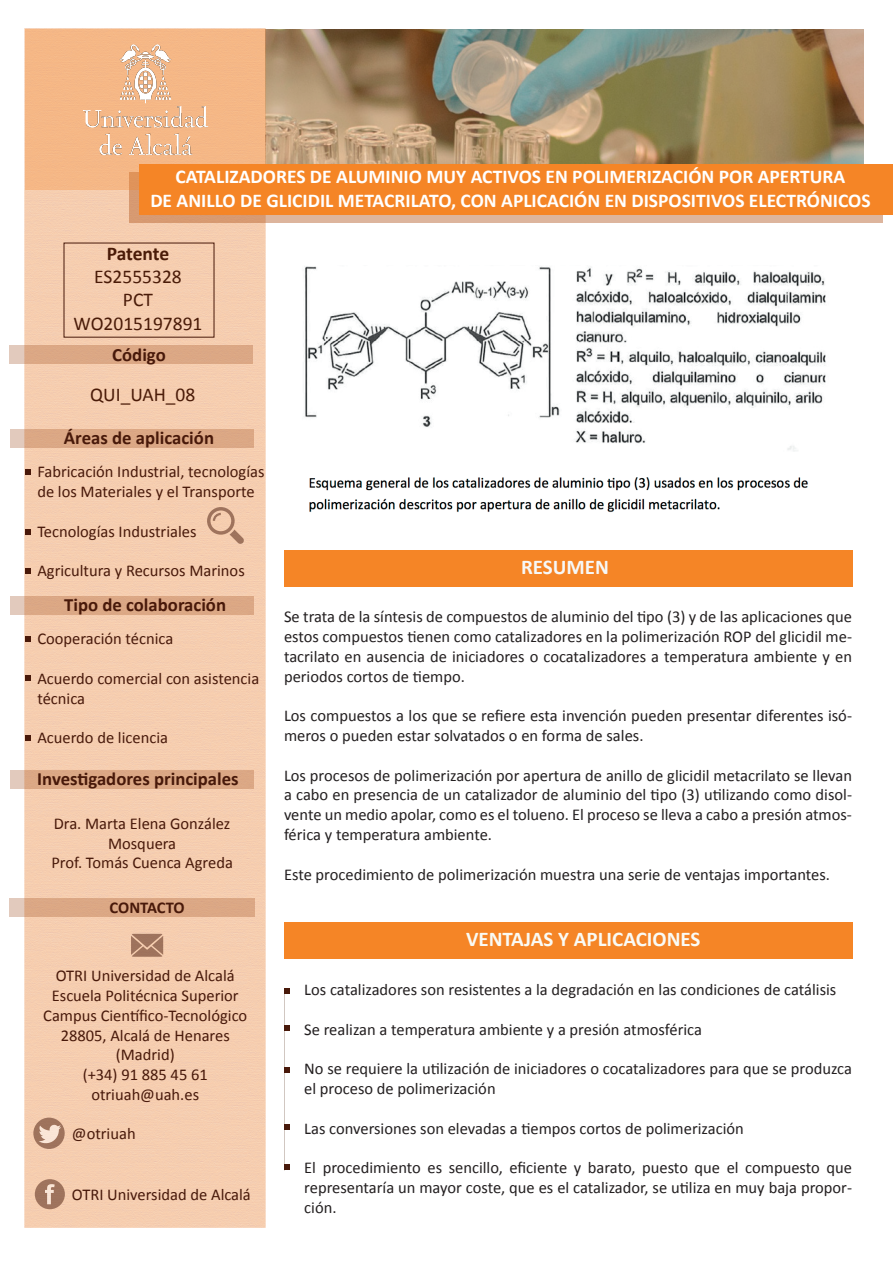
<style>
.page{position:relative;width:893px;height:1263px;background:#fff}
.page>*{position:absolute;margin:0;border:0;box-sizing:border-box;transform-origin:0 0}
.t1{font:700 21px "Calibri";color:#fafbf5}
.t2{font:700 21px "Calibri";color:#f7f8f7}
.t3{font:700 19.5px/23.4px "Calibri";color:#fff;text-align:center}
.t4{font:19.5px/23.4px "Calibri";color:#4a1b08;text-align:center}
.t5{font:700 19.5px "Calibri";letter-spacing:-.01em;color:#4a1b08}
.t6{font:700 18.75px "Calibri";color:#48190a}
.t7{font:16.5px/19.8px "Calibri";color:#231f20;text-align:justify}
.t8{font:16.5px/19.8px "Calibri";color:#48190a;text-align:center}
.t9{font:700 16.5px "Calibri";letter-spacing:-.005em;color:#48190a}
</style>
<div class="page">
<img style="left:10px;top:28px;width:310px;height:1200px">
<svg style="left:207px;top:507px;width:37px;height:37px"></svg>
<svg style="left:131px;top:934px;width:32px;height:23px"></svg>
<svg style="left:33px;top:1117px;width:32px;height:32px"></svg>
<svg style="left:39px;top:1124px;width:22px;height:19px"></svg>
<div style="left:35px;top:1179px;width:30px;height:30px;background:#9e735d;border-radius:50%"></div>
<svg style="left:45px;top:1184px;width:10px;height:20px"></svg>
<svg style="left:129px;top:189px;width:753px;height:33px;background:#deaa86"></svg>
<svg style="left:25px;top:29px;width:838px;height:160px;background:#ab916d"></svg>
<div style="left:139px;top:164px;width:754px;height:50px;background:#f58526"></div>
<div style="left:284px;top:923px;width:568px;height:36px;background:#f58526"></div>
<div style="left:284px;top:550px;width:568px;height:36px;background:#f58526"></div>
<img style="left:294px;top:226px;width:532px;height:322px">
<div style="left:9px;top:898px;width:245px;height:19px;background:#dca785"></div>
<div style="left:10px;top:770px;width:243px;height:19px;background:#dca785"></div>
<div style="left:11px;top:429px;width:243px;height:18px;background:#dca885"></div>
<div style="left:9px;top:345px;width:243px;height:19px;background:#dca785"></div>
<svg style="left:25px;top:470px;width:6px;height:5px"></svg>
<svg style="left:25px;top:636px;width:6px;height:5px"></svg>
<svg style="left:25px;top:675px;width:6px;height:6px"></svg>
<svg style="left:25px;top:568px;width:6px;height:6px"></svg>
<svg style="left:284px;top:988px;width:5px;height:6px"></svg>
<svg style="left:284px;top:1026px;width:5px;height:5px"></svg>
<svg style="left:284px;top:1067px;width:5px;height:6px"></svg>
<svg style="left:284px;top:1124px;width:5px;height:5px"></svg>
<svg style="left:25px;top:529px;width:6px;height:6px"></svg>
<svg style="left:25px;top:735px;width:6px;height:6px"></svg>
<svg style="left:284px;top:1164px;width:5px;height:6px"></svg>
<img style="left:72px;top:36px;width:146px;height:131px">
<div style="left:11px;top:596px;width:243px;height:19px;background:#dca885"></div>
<p class="t3" style="left:150px;top:165px;width:722px">CATALIZADORES DE ALUMINIO MUY ACTIVOS EN POLIMERIZACIÓN POR APERTURA<br>DE ANILLO DE GLICIDIL METACRILATO, CON APLICACIÓN EN DISPOSITIVOS ELECTRÓNICOS</p>
<p class="t5" style="left:107px;top:241px;width:64px">Patente</p>
<p class="t4" style="left:74px;top:265px;width:130px">ES2555328<br>PCT<br>WO2015197891</p>
<p class="t6" style="left:112px;top:343px;width:55px">Código</p>
<p class="t4" style="left:90px;top:383px;width:107px">QUI_UAH_08</p>
<p class="t6" style="left:64px;top:425px;width:152px">Áreas de aplicación</p>
<p class="t8" style="left:37px;top:462px;width:229px;text-align:left">Fabricación Industrial, tecnologías de los Materiales y el Transporte</p>
<p class="t8" style="left:37px;top:521px;width:161px">Tecnologías Industriales</p>
<p class="t8" style="left:37px;top:561px;width:209px">Agricultura y Recursos Marinos</p>
<p class="t6" style="left:64px;top:593px;width:164px">Tipo de colaboración</p>
<p class="t8" style="left:37px;top:629px;width:137px">Cooperación técnica</p>
<p class="t8" style="left:37px;top:669px;width:223px;text-align:left">Acuerdo comercial con asistencia técnica</p>
<p class="t8" style="left:37px;top:728px;width:132px">Acuerdo de licencia</p>
<p class="t6" style="left:37px;top:767px;width:203px">Investigadores principales</p>
<p class="t8" style="left:51px;top:813px;width:183px">Dra. Marta Elena González<br>Mosquera<br>Prof. Tomás Cuenca Agreda</p>
<p class="t9" style="left:110px;top:897px;width:77px">CONTACTO</p>
<p class="t8" style="left:43px;top:966px;width:205px">OTRI Universidad de Alcalá<br>Escuela Politécnica Superior<br>Campus Científico-Tecnológico<br>28805, Alcalá de Henares (Madrid)<br>(+34) 91 885 45 61 otriuah@uah.es</p>
<p class="t8" style="left:72px;top:1123px;width:65px">@otriuah</p>
<p class="t8" style="left:72px;top:1185px;width:180px">OTRI Universidad de Alcalá</p>
<p class="t2" style="left:521px;top:554px;width:89px">RESUMEN</p>
<p class="t7" style="left:284px;top:607px;width:570px">Se trata de la síntesis de compuestos de aluminio del tipo (3) y de las aplicaciones que estos compuestos tienen como catalizadores en la polimerización ROP del glicidil me&shy;tacrilato en ausencia de iniciadores o cocatalizadores a temperatura ambiente y en periodos cortos de tiempo.</p>
<p class="t7" style="left:284px;top:706px;width:569px">Los compuestos a los que se refiere esta invención pueden presentar diferentes isó&shy;meros o pueden estar solvatados o en forma de sales.</p>
<p class="t7" style="left:284px;top:765px;width:569px">Los procesos de polimerización por apertura de anillo de glicidil metacrilato se llevan a cabo en presencia de un catalizador de aluminio del tipo (3) utilizando como disol&shy;vente un medio apolar, como es el tolueno. El proceso se lleva a cabo a presión atmos&shy;férica y temperatura ambiente.</p>
<p class="t7" style="left:284px;top:864px;width:548px">Este procedimiento de polimerización muestra una serie de ventajas importantes.</p>
<p class="t1" style="left:466px;top:926px;width:236px">VENTAJAS Y APLICACIONES</p>
<p class="t7" style="left:304px;top:980px;width:534px">Los catalizadores son resistentes a la degradación en las condiciones de catálisis</p>
<p class="t7" style="left:304px;top:1019px;width:399px">Se realizan a temperatura ambiente y a presión atmosférica</p>
<p class="t7" style="left:304px;top:1059px;width:549px">No se requiere la utilización de iniciadores o cocatalizadores para que se produzca el proceso de polimerización</p>
<p class="t7" style="left:304px;top:1118px;width:441px">Las conversiones son elevadas a tiempos cortos de polimerización</p>
<p class="t7" style="left:304px;top:1158px;width:549px">El procedimiento es sencillo, eficiente y barato, puesto que el compuesto que representaría un mayor coste, que es el catalizador, se utiliza en muy baja propor&shy;ción.</p>
</div>
